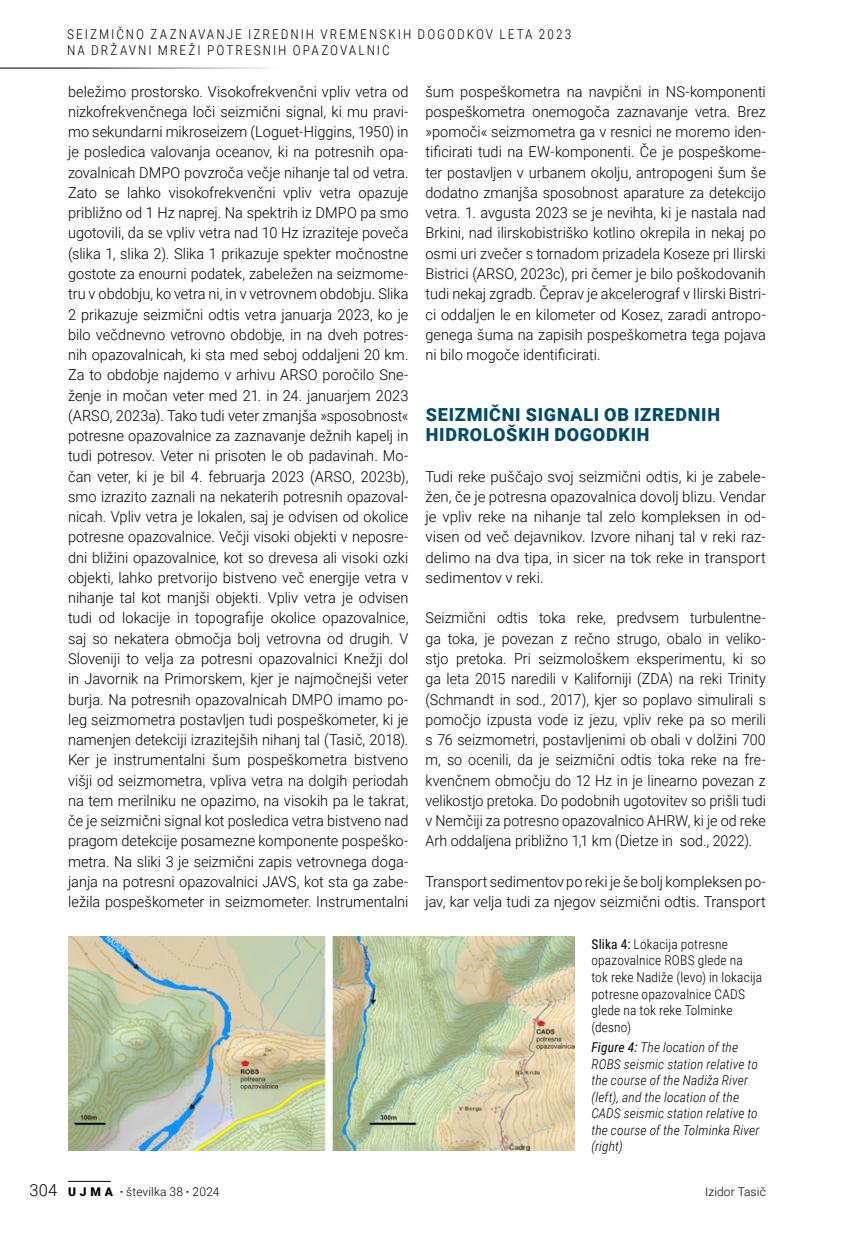
<style>
.page{position:relative;width:851px;height:1234px;background:#fff}
.page>*{position:absolute;margin:0;border:0;box-sizing:border-box;transform-origin:0 0}
._01_Naslov_Mo__12_bl{font:900 18px/20.2px "Roboto";letter-spacing:.04em;color:#004a6f}
._00_normal_10pt_SLO{font:300 15px/20.2px "Roboto";color:#000;text-align:justify}
._00_normal_10pt_SLO-2{font:300 15px/20.2px "Roboto";color:#000;text-align:justify;scale:.95 1}
._06_podpis_pod_sliko{font:italic 300 13.5px/16.5px "Roboto Condensed";letter-spacing:.01em;color:#000}
._06_podpis_pod_sliko-2{font:300 13.5px/16.5px "Roboto Condensed";letter-spacing:.015em;color:#000}
._06_podpis_pod_sliko-3{font:300 13.5px/16.2px "Roboto Condensed";letter-spacing:.15em;color:#000}
.t1{font:300 12px "Roboto";letter-spacing:.005em;color:#000}
.s1{font-weight:400}
.s2{font-size:16.5px}
.s3{font-weight:900}
.s4{font-weight:700}
</style>
<div class="page">
<img style="left:68px;top:936px;width:506px;height:214px">
<hr style="left:0;top:68px;width:285px;height:1px;background:#000">
<hr style="left:68px;top:1180px;width:43px;height:1px;background:#000">
<p class="_06_podpis_pod_sliko-3" style="left:67px;top:26px;width:505px">SEIZMIČNO ZAZNAVANJE IZREDNIH VREMENSKIH DOGODKOV LETA 2023<br>NA DRŽAVNI MREŽI POTRESNIH OPAZOVALNIC</p>
<p class="_00_normal_10pt_SLO" style="left:68px;top:81px;width:342px">beležimo prostorsko. Visokofrekvenčni vpliv vetra od nizkofrekvenčnega loči seizmični signal, ki mu pravi&shy;mo sekundarni mikroseizem (Loguet-Higgins, 1950) in je posledica valovanja oceanov, ki na potresnih opa&shy;zovalnicah DMPO povzroča večje nihanje tal od vetra.<br>Zato se lahko visokofrekvenčni vpliv vetra opazuje približno od 1 Hz naprej. Na spektrih iz DMPO pa smo ugotovili, da se vpliv vetra nad 10 Hz izraziteje poveča (slika 1, slika 2). Slika 1 prikazuje spekter močnostne gostote za enourni podatek, zabeležen na seizmome&shy;tru v obdobju, ko vetra ni, in v vetrovnem obdobju. Slika 2 prikazuje seizmični odtis vetra januarja 2023, ko je bilo večdnevno vetrovno obdobje, in na dveh potres&shy;nih opazovalnicah, ki sta med seboj oddaljeni 20 km.<br>Za to obdobje najdemo v arhivu ARSO poročilo Sne&shy;ženje in močan veter med 21. in 24. januarjem 2023 (ARSO, 2023a). Tako tudi veter zmanjša »sposobnost« potresne opazovalnice za zaznavanje dežnih kapelj in tudi potresov. Veter ni prisoten le ob padavinah. Mo&shy;čan veter, ki je bil 4. februarja 2023 (ARSO, 2023b), smo izrazito zaznali na nekaterih potresnih opazoval&shy;nicah. Vpliv vetra je lokalen, saj je odvisen od okolice potresne opazovalnice. Večji visoki objekti v neposre&shy;dni bližini opazovalnice, kot so drevesa ali visoki ozki objekti, lahko pretvorijo bistveno več energije vetra v nihanje tal kot manjši objekti. Vpliv vetra je odvisen tudi od lokacije in topografije okolice opazovalnice, saj so nekatera območja bolj vetrovna od drugih. V Sloveniji to velja za potresni opazovalnici Knežji dol in Javornik na Primorskem, kjer je najmočnejši veter burja. Na potresnih opazovalnicah DMPO imamo po&shy;leg seizmometra postavljen tudi pospeškometer, ki je namenjen detekciji izrazitejših nihanj tal (Tasič, 2018).<br>Ker je instrumentalni šum pospeškometra bistveno višji od seizmometra, vpliva vetra na dolgih periodah na tem merilniku ne opazimo, na visokih pa le takrat, če je seizmični signal kot posledica vetra bistveno nad pragom detekcije posamezne komponente pospeško&shy;metra. Na sliki 3 je seizmični zapis vetrovnega doga&shy;janja na potresni opazovalnici JAVS, kot sta ga zabe&shy;ležila pospeškometer in seizmometer. Instrumentalni</p>
<p class="_00_normal_10pt_SLO" style="left:425px;top:81px;width:342px">šum pospeškometra na navpični in NS-komponenti pospeškometra onemogoča zaznavanje vetra. Brez »pomoči« seizmometra ga v resnici ne moremo iden&shy;tificirati tudi na EW-komponenti. Če je pospeškome&shy;ter postavljen v urbanem okolju, antropogeni šum še dodatno zmanjša sposobnost aparature za detekcijo vetra. 1. avgusta 2023 se je nevihta, ki je nastala nad Brkini, nad ilirskobistriško kotlino okrepila in nekaj po osmi uri zvečer s tornadom prizadela Koseze pri Ilirski Bistrici (ARSO, 2023c), pri čemer je bilo poškodovanih tudi nekaj zgradb. Čeprav je akcelerograf v Ilirski Bistri&shy;ci oddaljen le en kilometer od Kosez, zaradi antropo&shy;genega šuma na zapisih pospeškometra tega pojava ni bilo mogoče identificirati.</p>
<p class="_01_Naslov_Mo__12_bl" style="left:426px;top:403px;width:296px">SEIZMIČNI SIGNALI OB IZREDNIH<br>HIDROLOŠKIH DOGODKIH</p>
<p class="_00_normal_10pt_SLO" style="left:425px;top:465px;width:342px">Tudi reke puščajo svoj seizmični odtis, ki je zabele&shy;žen, če je potresna opazovalnica dovolj blizu. Vendar je vpliv reke na nihanje tal zelo kompleksen in od&shy;visen od več dejavnikov. Izvore nihanj tal v reki raz&shy;delimo na dva tipa, in sicer na tok reke in transport sedimentov v reki.</p>
<p class="_00_normal_10pt_SLO-2" style="left:425px;top:607px;width:360px">Seizmični odtis toka reke, predvsem turbulentne&shy;ga toka, je povezan z rečno strugo, obalo in veliko&shy;stjo pretoka. Pri seizmološkem eksperimentu, ki so ga leta 2015 naredili v Kaliforniji (ZDA) na reki Trinity (Schmandt in sod., 2017), kjer so poplavo simulirali s pomočjo izpusta vode iz jezu, vpliv reke pa so merili s 76 seizmometri, postavljenimi ob obali v dolžini 700 m, so ocenili, da je seizmični odtis toka reke na fre&shy;kvenčnem območju do 12 Hz in je linearno povezan z velikostjo pretoka. Do podobnih ugotovitev so prišli tudi v Nemčiji za potresno opazovalnico AHRW, ki je od reke Arh oddaljena približno 1,1 km (Dietze in sod., 2022).</p>
<p class="_00_normal_10pt_SLO" style="left:425px;top:870px;width:342px">Transport sedimentov po reki je še bolj kompleksen po&shy;jav, kar velja tudi za njegov seizmični odtis. Transport</p>
<p class="_06_podpis_pod_sliko-2" style="left:591px;top:935px;width:172px"><span class="s1">Slika 4:</span> Lokacija potresne opazovalnice ROBS glede na tok reke Nadiže (levo) in lokacija potresne opazovalnice CADS glede na tok reke Tolminke (desno)</p>
<p class="_06_podpis_pod_sliko" style="left:591px;top:1038px;width:169px"><span class="s1">Figure 4:</span> The location of the<br>ROBS seismic station relative to the course of the Nadiža River (left), and the location of the<br>CADS seismic station relative to the course of the Tolminka River (right)</p>
<p class="t1" style="left:30px;top:1183px;width:191px"><span class="s2">304</span> <span class="s3">U J M A</span> <span class="s4">·</span> številka 38 <span class="s4">·</span> 2024</p>
<p class="t1" style="left:705px;top:1183px;width:62px">Izidor Tasič</p>
</div>
